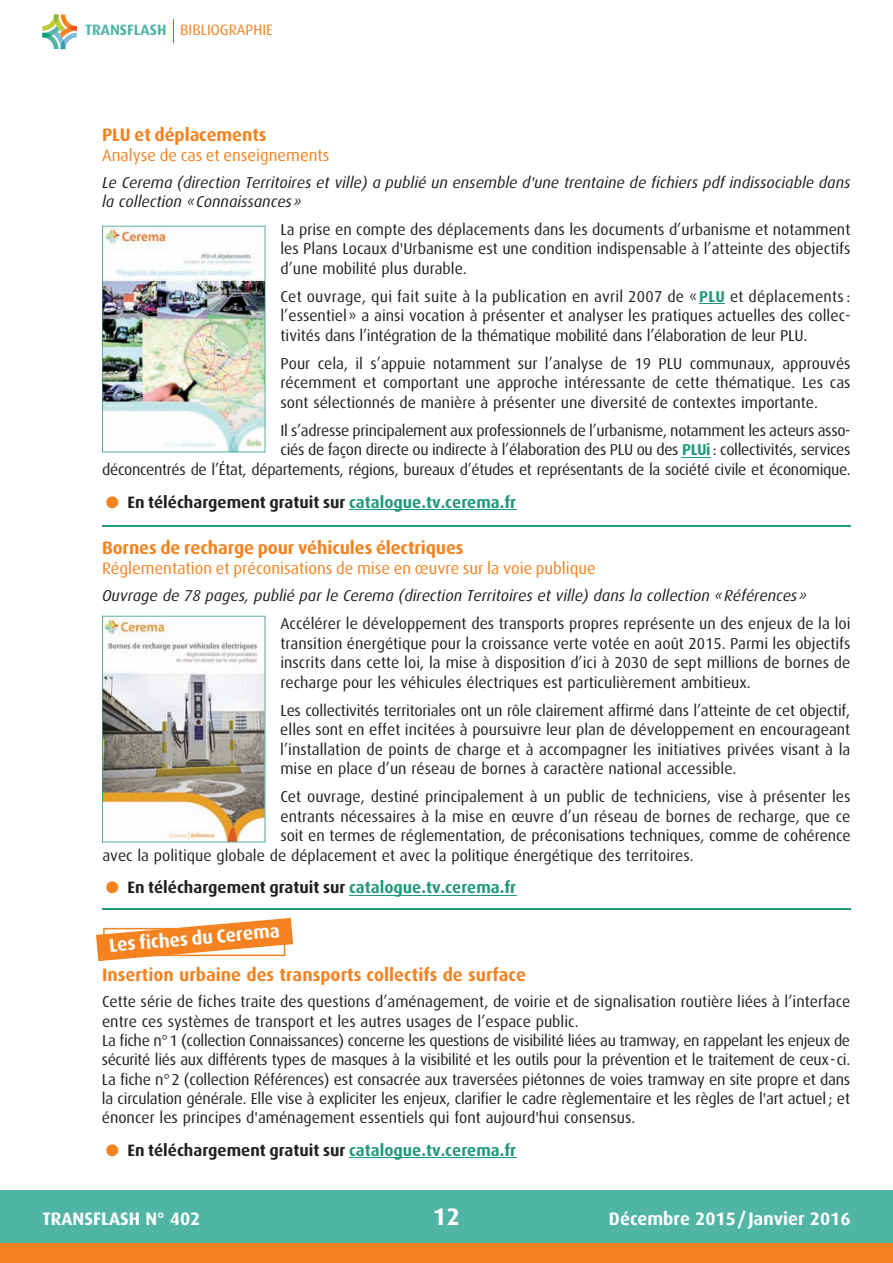
<style>
.page{position:relative;width:893px;height:1263px;background:#fff}
.page>*{position:absolute;margin:0;border:0;box-sizing:border-box;transform-origin:0 0}
.t1{font:700 24px "Dax OT";color:#fff}
.t2{font:700 18.9px "Dax OT";color:#fff}
.t3{font:700 18px "Dax OT";letter-spacing:-.005em;color:#f58220}
.t4{font:700 18px "Dax OT";color:#fff}
.t5{font:700 16.5px "Dax OT";color:#231f20}
.t6{font:16.5px "Dax OT";color:#f58220}
.t7{font:15.75px/19.5px "Dax OT";letter-spacing:-.005em;color:#231f20;text-align:justify}
.t8{font:italic 15.75px/18.8px "Dax OT";color:#231f20}
.t9{font:15px "Dax OT";color:#f58220}
.s1{font-family:"Dax";font-weight:700;color:#51b5a6}
.s2{font-weight:700;color:#22997b}
.s3{color:#f58220}
.s4{color:#22997b}
</style>
<div class="page">
<div style="left:0;top:1233px;width:893px;height:30px;background:#f58220"></div>
<div style="left:0;top:1190px;width:893px;height:52px;background:#51b5a6"></div>
<svg style="left:173px;top:19px;width:1px;height:23px"></svg>
<svg style="left:42px;top:15px;width:35px;height:34px"></svg>
<svg style="left:699px;top:303px;width:26px;height:1px"></svg>
<svg style="left:682px;top:457px;width:28px;height:1px"></svg>
<hr style="left:349px;top:509px;width:167px;height:1px;background:#22997b">
<hr style="left:102px;top:525px;width:748px;height:2px;background:#22997b">
<hr style="left:349px;top:895px;width:167px;height:1px;background:#22997b">
<hr style="left:349px;top:1157px;width:167px;height:1px;background:#22997b">
<img style="left:102px;top:226px;width:163px;height:226px">
<svg style="left:96px;top:918px;width:197px;height:43px"></svg>
<hr style="left:102px;top:908px;width:748px;height:2px;background:#22997b">
<img style="left:102px;top:616px;width:163px;height:226px">
<p class="t9" style="left:85px;top:25px;width:189px"><span class="s1">TRANSFLASH</span> BIBLIOGRAPHIE</p>
<p class="t3" style="left:102px;top:129px;width:166px">PLU et déplacements</p>
<p class="t6" style="left:102px;top:150px;width:229px">Analyse de cas et enseignements</p>
<p class="t8" style="left:102px;top:175px;width:750px">Le Cerema (direction Territoires et ville) a publié un ensemble d'une trentaine de fichiers pdf indissociable dans la collection «Connaissances»</p>
<p class="t7" style="left:280px;top:221px;width:572px">La prise en compte des déplacements dans les documents d’urbanisme et notamment les Plans Locaux d'Urbanisme est une condition indispensable à l’atteinte des objectifs d’une mobilité plus durable.</p>
<p class="t7" style="left:280px;top:288px;width:572px">Cet ouvrage, qui fait suite à la publication en avril 2007 de «<span class="s2">PLU</span> et déplacements : l’essentiel» a ainsi vocation à présenter et analyser les pratiques actuelles des collec&shy;tivités dans l’intégration de la thématique mobilité dans l’élaboration de leur PLU.</p>
<p class="t7" style="left:281px;top:355px;width:572px">Pour cela, il s’appuie notamment sur l’analyse de 19 PLU communaux, approuvés récemment et comportant une approche intéressante de cette thématique. Les cas sont sélectionnés de manière à présenter une diversité de contextes importante.</p>
<p class="t7" style="left:102px;top:422px;width:750px;text-align:right">Il s’adresse principalement aux professionnels de l’urbanisme, notamment les acteurs asso-<br>ciés de façon directe ou indirecte à l’élaboration des PLU ou des <span class="s2">PLUi</span> : collectivités, services<br>déconcentrés de l’État, départements, régions, bureaux d’études et représentants de la société civile et économique.</p>
<p class="t5" style="left:106px;top:496px;width:412px"><span class="s3">●</span> En téléchargement gratuit sur <span class="s4">catalogue.tv.cerema.fr</span></p>
<p class="t3" style="left:102px;top:542px;width:363px">Bornes de recharge pour véhicules électriques</p>
<p class="t6" style="left:102px;top:563px;width:495px">Réglementation et préconisations de mise en œuvre sur la voie publique</p>
<p class="t8" style="left:102px;top:588px;width:706px">Ouvrage de 78 pages, publié par le Cerema (direction Territoires et ville) dans la collection «Références»</p>
<p class="t7" style="left:280px;top:616px;width:572px">Accélérer le développement des transports propres représente un des enjeux de la loi transition énergétique pour la croissance verte votée en août 2015. Parmi les objectifs inscrits dans cette loi, la mise à disposition d’ici à 2030 de sept millions de bornes de recharge pour les véhicules électriques est particulièrement ambitieux.</p>
<p class="t7" style="left:280px;top:702px;width:572px">Les collectivités territoriales ont un rôle clairement affirmé dans l’atteinte de cet objectif, elles sont en effet incitées à poursuivre leur plan de développement en encourageant l’installation de points de charge et à accompagner les initiatives privées visant à la mise en place d’un réseau de bornes à caractère national accessible.</p>
<p class="t7" style="left:280px;top:789px;width:572px">Cet ouvrage, destiné principalement à un public de techniciens, vise à présenter les</p>
<p class="t7" style="left:280px;top:808px;width:571px">entrants nécessaires à la mise en œuvre d’un réseau de bornes de recharge, que ce</p>
<p class="t7" style="left:280px;top:828px;width:572px">soit en termes de réglementation, de préconisations techniques, comme de cohérence</p>
<p class="t7" style="left:102px;top:847px;width:593px">avec la politique globale de déplacement et avec la politique énergétique des territoires.</p>
<p class="t5" style="left:106px;top:882px;width:412px"><span class="s3">●</span> En téléchargement gratuit sur <span class="s4">catalogue.tv.cerema.fr</span></p>
<p class="t2" style="left:109px;top:939px;width:173px;rotate:-5deg">Les fiches du Cerema</p>
<p class="t3" style="left:102px;top:969px;width:426px">Insertion urbaine des transports collectifs de surface</p>
<p class="t7" style="left:102px;top:994px;width:750px;text-align:left">Cette série de fiches traite des questions d’aménagement, de voirie et de signalisation routière liées à l’interface entre ces systèmes de transport et les autres usages de l’espace public.<br>La fiche n°1 (collection Connaissances) concerne les questions de visibilité liées au tramway, en rappelant les enjeux de sécurité liés aux différents types de masques à la visibilité et les outils pour la prévention et le traitement de ceux-ci.<br>La fiche n°2 (collection Références) est consacrée aux traversées piétonnes de voies tramway en site propre et dans la circulation générale. Elle vise à expliciter les enjeux, clarifier le cadre règlementaire et les règles de l'art actuel ; et énoncer les principes d'aménagement essentiels qui font aujourd'hui consensus.</p>
<p class="t5" style="left:106px;top:1145px;width:412px"><span class="s3">●</span> En téléchargement gratuit sur <span class="s4">catalogue.tv.cerema.fr</span></p>
<h1 class="t1" style="left:433px;top:1208px;width:29px">12</h1>
<p class="t4" style="left:43px;top:1212px;width:159px">TRANSFLASH N° 402</p>
<p class="t4" style="left:609px;top:1212px;width:243px">Décembre 2015/Janvier 2016</p>
</div>
